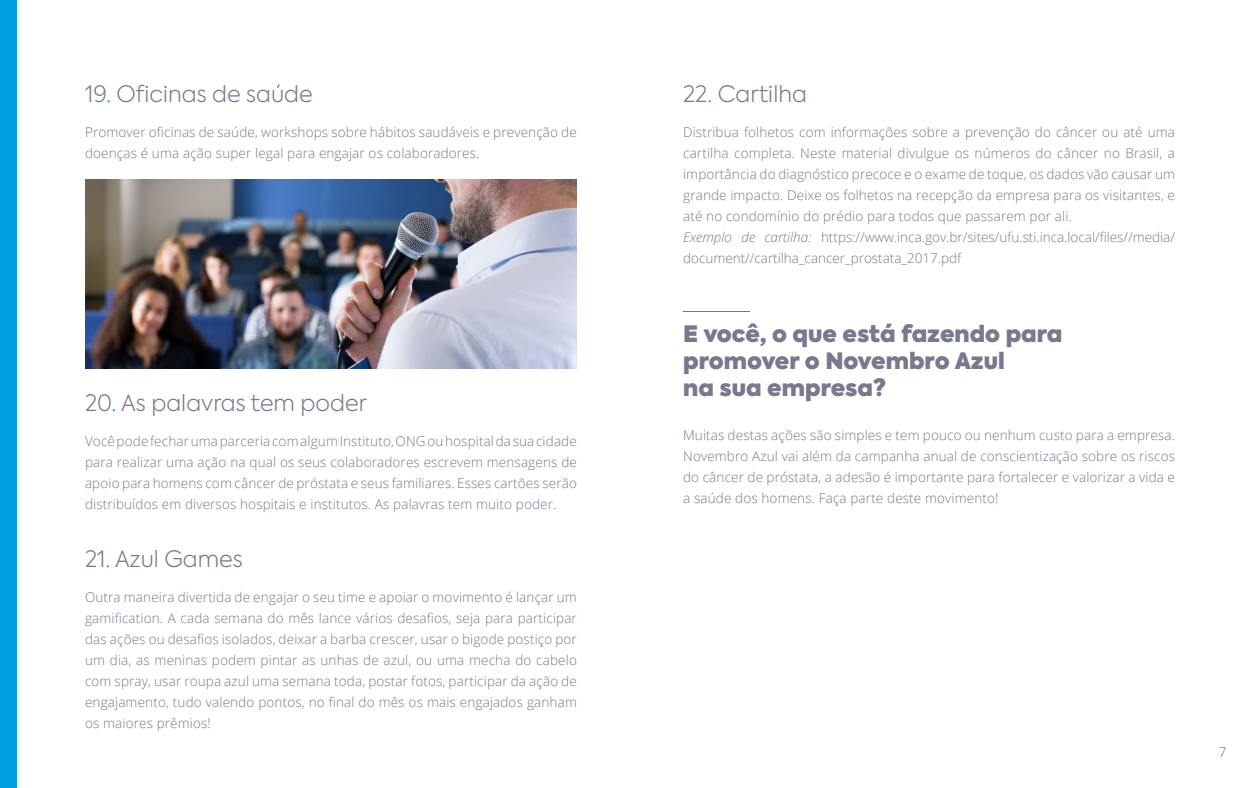
<style>
.page{position:relative;width:1260px;height:788px;background:#fff}
.page>*{position:absolute;margin:0;border:0;box-sizing:border-box;transform-origin:0 0}
.t1{font:300 22.5px "Axiforma";color:#78788f}
.t2{font:800 22.5px/27px "Axiforma";color:#78788f}
.t3{font:300 13.5px/21px "Open Sans";letter-spacing:.01em;color:#78788f;text-align:justify}
.t4{font:300 13.5px "Open Sans";color:#6b7376}
.s1{color:#009fe3}
.s2{font-style:italic}
</style>
<div class="page">
<div style="left:0;top:0;width:16px;height:788px;background:#009fe3"></div>
<img style="left:85px;top:179px;width:492px;height:189px">
<hr style="left:683px;top:311px;width:67px;height:1px;background:#009fe3">
<h1 class="t1" style="left:85px;top:80px;width:229px">19<span class="s1">.</span> Oficinas de saúde</h1>
<p class="t3" style="left:85px;top:121px;width:493px">Promover oficinas de saúde, workshops sobre hábitos saudáveis e prevenção de doenças é uma ação super legal para engajar os colaboradores.</p>
<h1 class="t1" style="left:85px;top:388px;width:283px">20<span class="s1">.</span> As palavras tem poder</h1>
<p class="t3" style="left:85px;top:430px;width:493px">Você pode fechar uma parceria com algum Instituto, ONG ou hospital da sua cidade para realizar uma ação na qual os seus colaboradores escrevem mensagens de apoio para homens com câncer de próstata e seus familiares. Esses cartões serão distribuídos em diversos hospitais e institutos. As palavras tem muito poder.</p>
<h1 class="t1" style="left:85px;top:544px;width:159px">21<span class="s1">.</span> Azul Games</h1>
<p class="t3" style="left:85px;top:586px;width:493px">Outra maneira divertida de engajar o seu time e apoiar o movimento é lançar um gamification. A cada semana do mês lance vários desafios, seja para participar das ações ou desafios isolados, deixar a barba crescer, usar o bigode postiço por um dia, as meninas podem pintar as unhas de azul, ou uma mecha do cabelo com spray, usar roupa azul uma semana toda, postar fotos, participar da ação de engajamento, tudo valendo pontos, no final do mês os mais engajados ganham os maiores prêmios!</p>
<h1 class="t1" style="left:683px;top:79px;width:125px">22<span class="s1">.</span> Cartilha</h1>
<p class="t3" style="left:683px;top:121px;width:493px;text-align:left">Distribua folhetos com informações sobre a prevenção do câncer ou até uma cartilha completa. Neste material divulgue os números do câncer no Brasil, a importância do diagnóstico precoce e o exame de toque, os dados vão causar um grande impacto. Deixe os folhetos na recepção da empresa para os visitantes, e até no condomínio do prédio para todos que passarem por ali.<br><span class="s2">Exemplo de cartilha:</span> https://www.inca.gov.br/sites/ufu.sti.inca.local/files//media/ document//cartilha_cancer_prostata_2017.pdf</p>
<h1 class="t2" style="left:683px;top:321px;width:381px">E você, o que está fazendo para promover o Novembro Azul<br>na sua empresa?</h1>
<p class="t3" style="left:683px;top:424px;width:493px">Muitas destas ações são simples e tem pouco ou nenhum custo para a empresa.<br>Novembro Azul vai além da campanha anual de conscientização sobre os riscos do câncer de próstata, a adesão é importante para fortalecer e valorizar a vida e a saúde dos homens. Faça parte deste movimento!</p>
<p class="t4" style="left:1219px;top:742px;width:9px">7</p>
</div>
